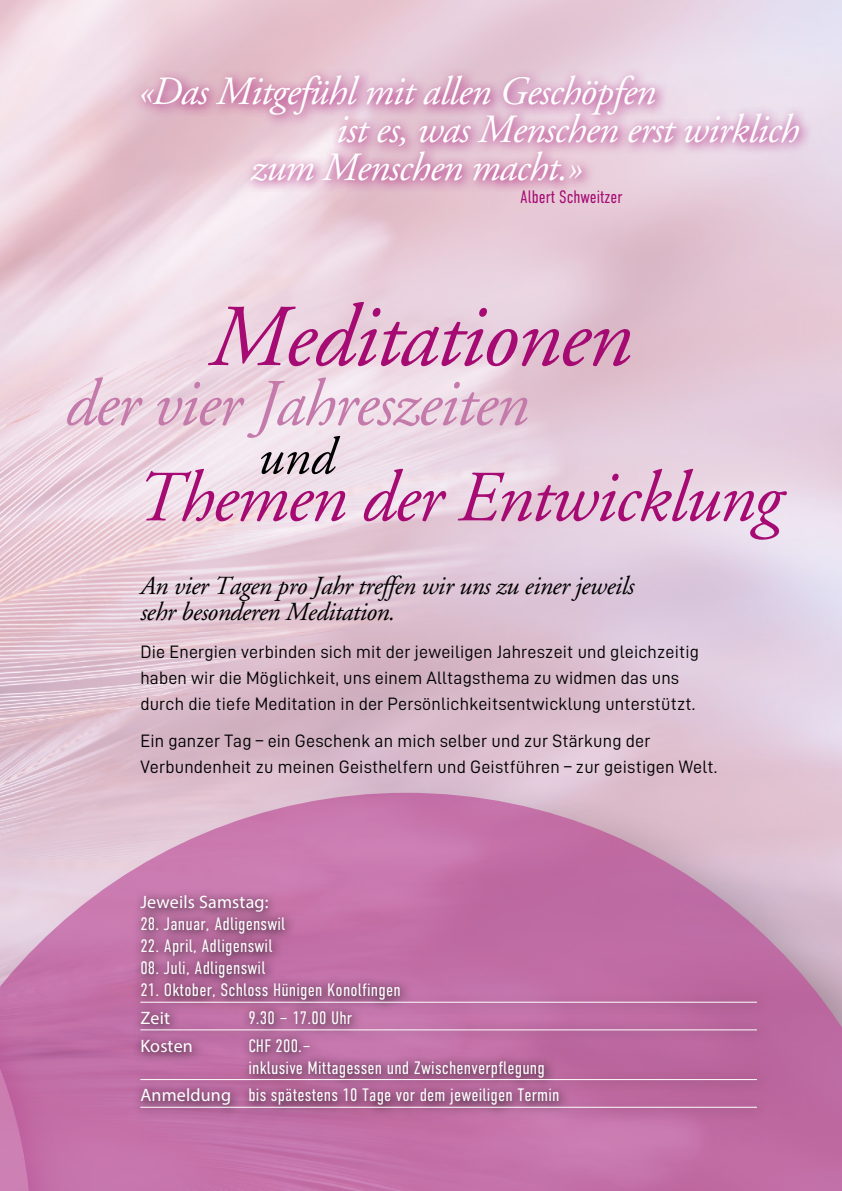
<style>
.page{position:relative;width:842px;height:1191px;background:#fff}
.page>*{position:absolute;margin:0;border:0;box-sizing:border-box;transform-origin:0 0}
.t1{font:italic 88px "Adobe Garamond";letter-spacing:-.02em;color:#a50b73}
.t2{font:italic 72px "Adobe Garamond";letter-spacing:-.02em;color:#a50b73}
.t3{font:italic 66px "Adobe Garamond";letter-spacing:-.02em;color:#c47aaa}
.t4{font:italic 52.4px "Adobe Garamond";color:#000}
.t5{font:italic 40px "Adobe Garamond";letter-spacing:-.02em;color:#fff}
.t6{font:italic 26px/26px "Adobe Garamond";letter-spacing:-.02em;color:#000}
.t7{font:18px/26px "D DIN";letter-spacing:.01em;color:#000}
.t8{font:300 18px/22px "DIN Condensed";letter-spacing:.01em;color:#fff}
.t9{font:18px "Myriad Pro";letter-spacing:.01em;color:#fff}
.t10{font:300 18px "DIN Condensed";color:#a50b73;scale:.96 1}
.s1{font-family:"Myriad Pro";font-weight:400}
</style>
<div class="page">
<img style="left:0;top:0;width:842px;height:769px">
<div style="left:0;top:725px;width:71px;height:466px;background:#a50b73;opacity:.5"></div>
<svg style="left:0;top:748px;width:31px;height:21px"></svg>
<div style="left:0;top:769px;width:842px;height:422px;background:#000;opacity:.55"></div>
<svg style="left:0;top:792px;width:842px;height:399px;background:#cb88b4"></svg>
<svg style="left:132px;top:887px;width:635px;height:233px;background:#b7699d"></svg>
<hr style="left:140px;top:1002px;width:617px;height:1px;background:#fff">
<hr style="left:140px;top:1029px;width:617px;height:1px;background:#fff">
<hr style="left:140px;top:1079px;width:617px;height:1px;background:#fff">
<hr style="left:140px;top:1107px;width:617px;height:1px;background:#fff">
<svg style="left:134px;top:68px;width:678px;height:125px;background:#e0b9cf"></svg>
<p class="t5" style="left:139px;top:70px;width:519px">«Das Mitgefühl mit allen Geschöpfen</p>
<p class="t5" style="left:336px;top:108px;width:464px">ist es, was Menschen erst wirklich</p>
<p class="t5" style="left:251px;top:146px;width:334px">zum Menschen macht.»</p>
<p class="t10" style="left:520px;top:186px;width:108px">Albert Schweitzer</p>
<p class="t1" style="left:210px;top:290px;width:424px">Meditationen</p>
<p class="t3" style="left:65px;top:368px;width:465px">der vier Jahreszeiten</p>
<p class="t2" style="left:136px;top:459px;width:647px">Themen der Entwicklung</p>
<p class="t4" style="left:258px;top:429px;width:79px">und</p>
<p class="t6" style="left:140px;top:574px;width:495px">An vier Tagen pro Jahr treffen wir uns zu einer jeweils sehr besonderen Meditation.</p>
<p class="t7" style="left:140px;top:638px;width:560px">Die Energien verbinden sich mit der jeweiligen Jahreszeit und gleichzeitig haben wir die Möglichkeit, uns einem Alltagsthema zu widmen das uns durch die tiefe Meditation in der Persönlichkeitsentwicklung unterstützt.</p>
<p class="t7" style="left:140px;top:727px;width:578px">Ein ganzer Tag – ein Geschenk an mich selber und zur Stärkung der<br>Verbundenheit zu meinen Geisthelfern und Geistführen – zur geistigen Welt.</p>
<p class="t9" style="left:140px;top:891px;width:130px">Jeweils Samstag:</p>
<p class="t8" style="left:140px;top:913px;width:147px">28. Januar, Adligenswil</p>
<p class="t8" style="left:140px;top:935px;width:134px">22. April, Adligenswil</p>
<p class="t8" style="left:140px;top:957px;width:127px">08. Juli, Adligenswil</p>
<p class="t8" style="left:140px;top:979px;width:262px">21. Oktober, Schloss Hünigen Konolfingen</p>
<p class="t9" style="left:140px;top:1006px;width:31px">Zeit</p>
<p class="t8" style="left:248px;top:1006px;width:105px">9.30 – 17.00 Uhr</p>
<p class="t9" style="left:140px;top:1034px;width:54px">Kosten</p>
<p class="t8" style="left:248px;top:1034px;width:298px">CHF 200.–<br>inklusive Mittagessen und Zwischenverpflegung</p>
<p class="t8" style="left:140px;top:1084px;width:421px"><span class="s1">Anmeldung</span> bis spätestens 10 Tage vor dem jeweiligen Termin</p>
</div>
